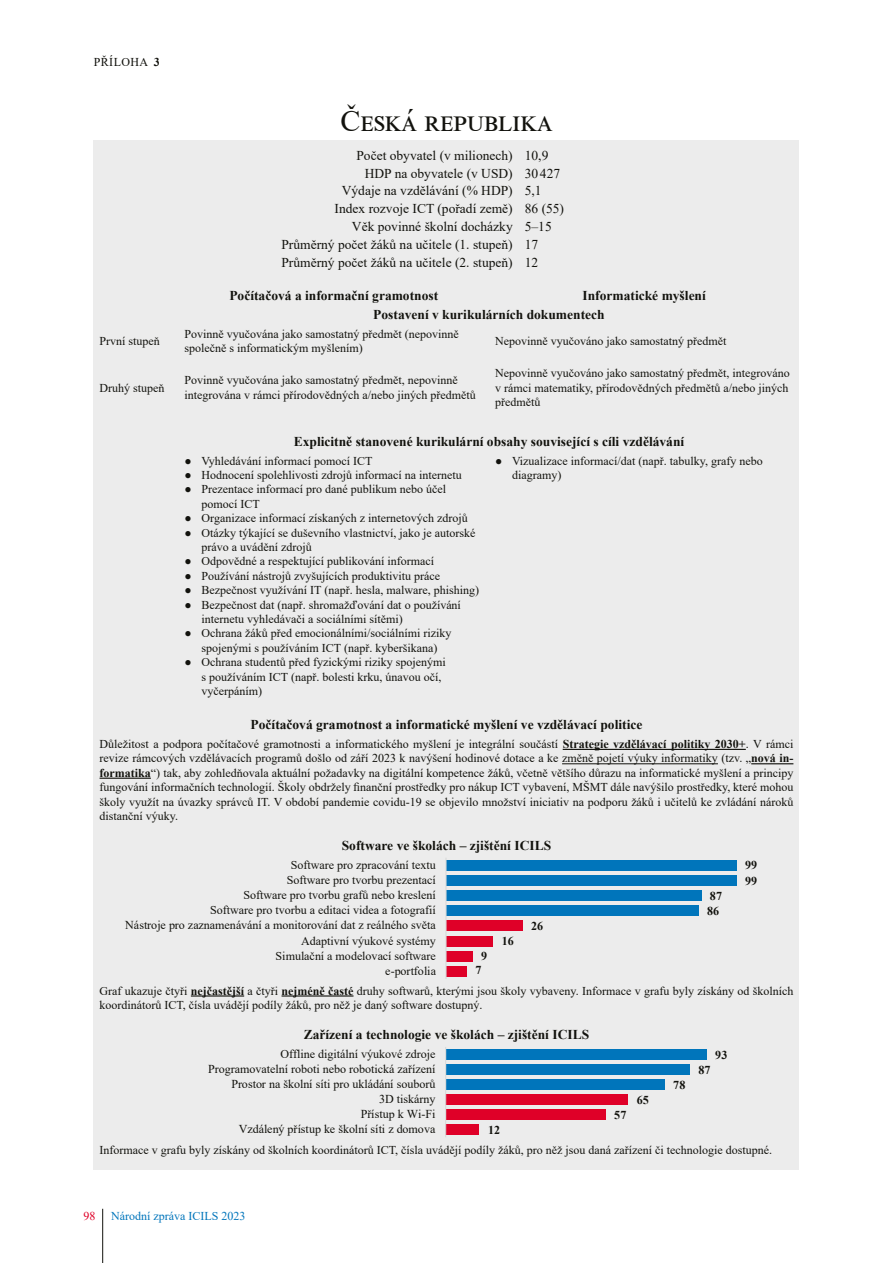
<style>
.page{position:relative;width:893px;height:1263px;background:#fff}
.page>*{position:absolute;margin:0;border:0;box-sizing:border-box;transform-origin:0 0}
.text{font:30px "Times New Roman";letter-spacing:.055em;color:#12120d}
.text-2{font:700 13.5px "Times New Roman";color:#12120d}
.text-3{font:13.5px "Times New Roman";color:#12120d}
.text-4{font:12px/14.4px "Times New Roman";color:#12120d}
.t1{font:700 12px/15.1px "Times New Roman";letter-spacing:.005em;color:#12120d}
.t2{font:12px "Times New Roman";color:#0075bb}
.text-5{font:12px "Times New Roman";letter-spacing:.035em;color:#12120d}
.t3{font:12px "Times New Roman";color:#df0028}
.s1{font-weight:700}
</style>
<div class="page">
<hr style="left:102px;top:1209px;width:1px;height:54px;background:#12120d">
<div style="left:94px;top:140px;width:705px;height:1029px;background:#ececec"></div>
<hr style="left:563px;top:749px;width:183px;height:1px;background:#12120d">
<hr style="left:562px;top:763px;width:156px;height:1px;background:#12120d">
<hr style="left:751px;top:763px;width:42px;height:1px;background:#12120d">
<hr style="left:100px;top:778px;width:51px;height:1px;background:#12120d">
<div style="left:446px;top:860px;width:290px;height:11px;background:#0075bb"></div>
<div style="left:446px;top:875px;width:290px;height:11px;background:#0075bb"></div>
<div style="left:446px;top:890px;width:255px;height:11px;background:#0075bb"></div>
<div style="left:446px;top:905px;width:252px;height:11px;background:#0075bb"></div>
<div style="left:446px;top:920px;width:76px;height:11px;background:#df0028"></div>
<div style="left:446px;top:935px;width:47px;height:11px;background:#df0028"></div>
<div style="left:446px;top:951px;width:26px;height:10px;background:#df0028"></div>
<div style="left:446px;top:966px;width:20px;height:11px;background:#df0028"></div>
<hr style="left:445px;top:858px;width:2px;height:121px;background:#d8dada">
<hr style="left:191px;top:995px;width:53px;height:1px;background:#12120d">
<hr style="left:282px;top:995px;width:71px;height:1px;background:#12120d">
<div style="left:446px;top:1124px;width:33px;height:11px;background:#df0028"></div>
<div style="left:446px;top:1109px;width:159px;height:11px;background:#df0028"></div>
<div style="left:446px;top:1094px;width:182px;height:11px;background:#df0028"></div>
<div style="left:446px;top:1079px;width:218px;height:11px;background:#0075bb"></div>
<div style="left:446px;top:1064px;width:244px;height:11px;background:#0075bb"></div>
<div style="left:446px;top:1049px;width:260px;height:11px;background:#0075bb"></div>
<hr style="left:445px;top:1047px;width:1px;height:90px;background:#d8dada">
<p class="text-5" style="left:94px;top:53px;width:68px">PŘÍLOHA <span class="s1">3</span></p>
<p class="text" style="left:340px;top:100px;width:212px">Česká republika</p>
<p class="text-3" style="left:356px;top:146px;width:158px">Počet obyvatel (v milionech)</p>
<p class="text-3" style="left:525px;top:146px;width:25px">10,9</p>
<p class="text-3" style="left:365px;top:164px;width:149px">HDP na obyvatele (v USD)</p>
<p class="text-3" style="left:525px;top:164px;width:37px">30427</p>
<p class="text-3" style="left:342px;top:181px;width:172px">Výdaje na vzdělávání (% HDP)</p>
<p class="text-3" style="left:525px;top:181px;width:18px">5,1</p>
<p class="text-3" style="left:335px;top:199px;width:180px">Index rozvoje ICT (pořadí země)</p>
<p class="text-3" style="left:525px;top:199px;width:41px">86 (55)</p>
<p class="text-3" style="left:352px;top:217px;width:162px">Věk povinné školní docházky</p>
<p class="text-3" style="left:525px;top:217px;width:28px">5–15</p>
<p class="text-3" style="left:281px;top:235px;width:233px">Průměrný počet žáků na učitele (1. stupeň)</p>
<p class="text-3" style="left:525px;top:235px;width:15px">17</p>
<p class="text-3" style="left:281px;top:253px;width:233px">Průměrný počet žáků na učitele (2. stupeň)</p>
<p class="text-3" style="left:525px;top:253px;width:15px">12</p>
<p class="text-2" style="left:229px;top:286px;width:210px">Počítačová a informační gramotnost</p>
<p class="text-2" style="left:582px;top:286px;width:125px">Informatické myšlení</p>
<p class="text-2" style="left:373px;top:304px;width:233px">Postavení v kurikulárních dokumentech</p>
<p class="text-4" style="left:100px;top:333px;width:62px">První stupeň</p>
<p class="text-4" style="left:185px;top:326px;width:276px">Povinně vyučována jako samostatný předmět (nepovinně společně s informatickým myšlením)</p>
<p class="text-4" style="left:495px;top:333px;width:233px">Nepovinně vyučováno jako samostatný předmět</p>
<p class="text-4" style="left:100px;top:380px;width:66px">Druhý stupeň</p>
<p class="text-4" style="left:185px;top:373px;width:293px">Povinně vyučována jako samostatný předmět, nepovinně integrována v rámci přírodovědných a/nebo jiných předmětů</p>
<p class="text-4" style="left:495px;top:366px;width:296px;text-align:justify">Nepovinně vyučováno jako samostatný předmět, integrováno v rámci matematiky, přírodovědných předmětů a/nebo jiných předmětů</p>
<p class="text-2" style="left:294px;top:431px;width:392px">Explicitně stanovené kurikulární obsahy související s cíli vzdělávání</p>
<p class="text-4" style="left:185px;top:453px;width:189px">● Vyhledávání informací pomocí ICT</p>
<p class="text-4" style="left:185px;top:467px;width:279px">● Hodnocení spolehlivosti zdrojů informací na internetu</p>
<p class="text-4" style="left:202px;top:482px;width:246px;text-indent:-17px">● Prezentace informací pro dané publikum nebo účel pomocí ICT</p>
<p class="text-4" style="left:185px;top:511px;width:285px">● Organizace informací získaných z internetových zdrojů</p>
<p class="text-4" style="left:202px;top:525px;width:275px;text-indent:-17px">● Otázky týkající se duševního vlastnictví, jako je autorské právo a uvádění zdrojů</p>
<p class="text-4" style="left:185px;top:554px;width:251px">● Odpovědné a respektující publikování informací</p>
<p class="text-4" style="left:185px;top:568px;width:257px">● Používání nástrojů zvyšujících produktivitu práce</p>
<p class="text-4" style="left:185px;top:583px;width:296px">● Bezpečnost využívání IT (např. hesla, malware, phishing)</p>
<p class="text-4" style="left:202px;top:597px;width:261px;text-indent:-17px">● Bezpečnost dat (např. shromažďování dat o používání internetu vyhledávači a sociálními sítěmi)</p>
<p class="text-4" style="left:185px;top:626px;width:268px;text-align:center">● Ochrana žáků před emocionálními/sociálními riziky spojenými s používáním ICT (např. kyberšikana)</p>
<p class="text-4" style="left:202px;top:655px;width:246px;text-indent:-17px">● Ochrana studentů před fyzickými riziky spojenými s používáním ICT (např. bolesti krku, únavou očí, vyčerpáním)</p>
<p class="text-4" style="left:512px;top:453px;width:252px;text-indent:-17px">● Vizualizace informací/dat (např. tabulky, grafy nebo diagramy)</p>
<p class="text-2" style="left:251px;top:715px;width:393px">Počítačová gramotnost a informatické myšlení ve vzdělávací politice</p>
<p class="text-4" style="left:100px;top:736px;width:695px;text-align:justify">Důležitost a podpora počítačové gramotnosti a informatického myšlení je integrální součástí <span class="s1">Strategie vzdělávací politiky 2030+</span>. V rámci revize rámcových vzdělávacích programů došlo od září 2023 k navýšení hodinové dotace a ke změně pojetí výuky informatiky (tzv. „<span class="s1">nová in&shy;formatika</span>“) tak, aby zohledňovala aktuální požadavky na digitální kompetence žáků, včetně většího důrazu na informatické myšlení a principy fungování informačních technologií. Školy obdržely finanční prostředky pro nákup ICT vybavení, MŠMT dále navýšilo prostředky, které mohou školy využít na úvazky správců IT. V období pandemie covidu-19 se objevilo množství iniciativ na podporu žáků i učitelů ke zvládání nároků distanční výuky.</p>
<p class="text-2" style="left:342px;top:836px;width:211px">Software ve školách – zjištění ICILS</p>
<p class="t1" style="left:745px;top:857px;width:14px">99<br>99</p>
<p class="t1" style="left:707px;top:888px;width:17px">87<br>86</p>
<p class="t1" style="left:531px;top:918px;width:14px">26</p>
<p class="t1" style="left:502px;top:933px;width:14px">16</p>
<p class="t1" style="left:475px;top:949px;width:13px;line-height:13.8px;text-align:center">9<br>7</p>
<p class="text-4" style="left:125px;top:857px;width:312px;line-height:15.1px;text-align:right">Software pro zpracování textu<br>Software pro tvorbu prezentací<br>Software pro tvorbu grafů nebo kreslení<br>Software pro tvorbu a editaci videa a fotografií<br>Nástroje pro zaznamenávání a monitorování dat z reálného světa Adaptivní výukové systémy<br>Simulační a modelovací software<br>e-portfolia</p>
<p class="text-4" style="left:100px;top:983px;width:695px">Graf ukazuje čtyři <span class="s1">nejčastější</span> a čtyři <span class="s1">nejméně časté</span> druhy softwarů, kterými jsou školy vybaveny. Informace v grafu byly získány od školních koordinátorů ICT, čísla uvádějí podíly žáků, pro něž je daný software dostupný.</p>
<p class="text-2" style="left:304px;top:1024px;width:287px">Zařízení a technologie ve školách – zjištění ICILS</p>
<p class="text-4" style="left:280px;top:1046px;width:156px">Offline digitální výukové zdroje</p>
<p class="t1" style="left:715px;top:1047px;width:14px">93</p>
<p class="text-4" style="left:208px;top:1061px;width:229px">Programovatelní roboti nebo robotická zařízení</p>
<p class="t1" style="left:698px;top:1062px;width:14px">87</p>
<p class="text-4" style="left:231px;top:1076px;width:206px">Prostor na školní síti pro ukládání souborů</p>
<p class="t1" style="left:673px;top:1077px;width:14px">78</p>
<p class="text-4" style="left:379px;top:1092px;width:58px">3D tiskárny</p>
<p class="t1" style="left:637px;top:1092px;width:14px">65</p>
<p class="text-4" style="left:361px;top:1107px;width:76px">Přístup k Wi-Fi</p>
<p class="t1" style="left:614px;top:1107px;width:14px">57</p>
<p class="text-4" style="left:239px;top:1122px;width:198px">Vzdálený přístup ke školní síti z domova</p>
<p class="t1" style="left:488px;top:1122px;width:14px">12</p>
<p class="text-4" style="left:100px;top:1142px;width:674px">Informace v grafu byly získány od školních koordinátorů ICT, čísla uvádějí podíly žáků, pro něž jsou daná zařízení či technologie dostupné.</p>
<p class="t3" style="left:83px;top:1207px;width:13px">98</p>
<p class="t2" style="left:111px;top:1207px;width:136px">Národní zpráva ICILS 2023</p>
</div>
